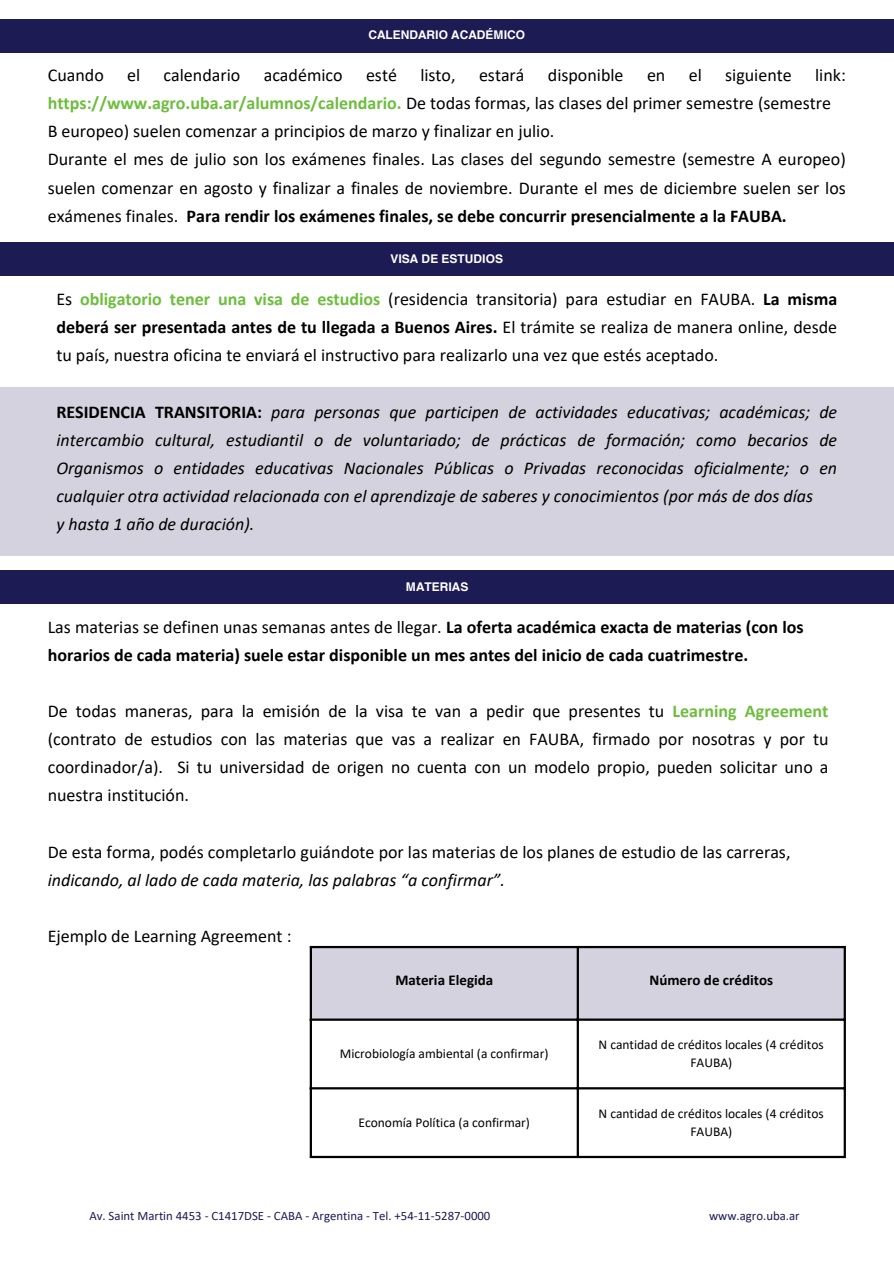
<style>
.page{position:relative;width:894px;height:1264px;background:#fff}
.page>*{position:absolute;margin:0;border:0;box-sizing:border-box;transform-origin:0 0}
.t1{font:18px/28.2px "Calibri";color:#000;text-align:justify}
.t2{font:italic 18px/28.2px "Calibri";color:#000}
.t3{font:700 18px/28.2px "Calibri";color:#000}
.t4{font:700 15px "Calibri";color:#000}
.t5{font:13.5px/18px "Calibri";color:#000;text-align:center}
.t6{font:12.75px "Calibri";color:#1d1b53}
.t7{font:700 12px "Helvetica World";color:#fff}
.s1{font-weight:700;color:#6dbe3c}
.s2{font-weight:700}
.s3{font-weight:700;font-style:normal}
.s4{font-weight:400}
.s5{font-style:italic}
</style>
<div class="page">
<div style="left:0;top:570px;width:893px;height:33px;background:#1d1b53"></div>
<div style="left:0;top:387px;width:893px;height:168px;background:#d4d2de"></div>
<div style="left:0;top:243px;width:893px;height:33px;background:#1d1b53"></div>
<div style="left:0;top:19px;width:893px;height:33px;background:#1d1b53"></div>
<div style="left:312px;top:948px;width:531px;height:70px;background:#d4d2de"></div>
<hr style="left:309px;top:948px;width:3px;height:207px;background:#000">
<hr style="left:576px;top:948px;width:2px;height:207px;background:#000">
<hr style="left:843px;top:948px;width:2px;height:207px;background:#000">
<hr style="left:309px;top:945px;width:536px;height:3px;background:#000">
<hr style="left:309px;top:1018px;width:536px;height:2px;background:#000">
<hr style="left:309px;top:1087px;width:536px;height:2px;background:#000">
<hr style="left:309px;top:1155px;width:536px;height:3px;background:#000">
<p class="t7" style="left:368px;top:25px;width:158px">CALENDARIO ACADÉMICO</p>
<h1 class="t1" style="left:48px;top:62px;width:58px">Cuando</h1>
<h1 class="t1" style="left:127px;top:62px;width:15px">el</h1>
<h1 class="t1" style="left:163px;top:62px;width:78px">calendario</h1>
<h1 class="t1" style="left:264px;top:62px;width:80px">académico</h1>
<h1 class="t1" style="left:366px;top:62px;width:32px">esté</h1>
<h1 class="t1" style="left:420px;top:62px;width:37px">listo,</h1>
<h1 class="t1" style="left:479px;top:62px;width:47px">estará</h1>
<h1 class="t1" style="left:547px;top:62px;width:77px">disponible</h1>
<h1 class="t1" style="left:646px;top:62px;width:20px">en</h1>
<h1 class="t1" style="left:688px;top:62px;width:15px">el</h1>
<h1 class="t1" style="left:725px;top:62px;width:68px">siguiente</h1>
<h1 class="t1" style="left:48px;top:62px;width:799px;text-align:left;text-indent:767px">link: <span class="s1">https://www.agro.uba.ar/alumnos/calendario.</span> De todas formas, las clases del primer semestre (semestre<br>B europeo) suelen comenzar a principios de marzo y finalizar en julio.<br>Durante el mes de julio son los exámenes finales. Las clases del segundo semestre (semestre A europeo) suelen comenzar en agosto y finalizar a finales de noviembre. Durante el mes de diciembre suelen ser los exámenes finales. <span class="s2">Para rendir los exámenes finales, se debe concurrir presencialmente a la FAUBA.</span></h1>
<h1 class="t7" style="left:390px;top:249px;width:114px">VISA DE ESTUDIOS</h1>
<h1 class="t1" style="left:56px;top:286px;width:782px">Es <span class="s1">obligatorio tener una visa de estudios</span> (residencia transitoria) para estudiar en FAUBA. <span class="s2">La misma deberá ser presentada antes de tu llegada a Buenos Aires.</span> El trámite se realiza de manera online, desde tu país, nuestra oficina te enviará el instructivo para realizarlo una vez que estés aceptado.</h1>
<h1 class="t2" style="left:56px;top:399px;width:782px"><span class="s3">RESIDENCIA TRANSITORIA:</span> para personas que participen de actividades educativas; académicas; de intercambio cultural, estudiantil o de voluntariado; de prácticas de formación; como becarios de Organismos o entidades educativas Nacionales Públicas o Privadas reconocidas oficialmente; o en cualquier otra actividad relacionada con el aprendizaje de saberes y conocimientos (por más de dos días<br>y hasta 1 año de duración).</h1>
<h2 class="t7" style="left:406px;top:576px;width:64px">MATERIAS</h2>
<h2 class="t3" style="left:48px;top:614px;width:757px"><span class="s4">Las materias se definen unas semanas antes de llegar.</span> La oferta académica exacta de materias (con los horarios de cada materia) suele estar disponible un mes antes del inicio de cada cuatrimestre.</h2>
<h1 class="t1" style="left:48px;top:698px;width:782px">De todas maneras, para la emisión de la visa te van a pedir que presentes tu <span class="s1">Learning Agreement </span>(contrato de estudios con las materias que vas a realizar en FAUBA, firmado por nosotras y por tu coordinador/a). Si tu universidad de origen no cuenta con un modelo propio, pueden solicitar uno a nuestra institución.</h1>
<h1 class="t1" style="left:48px;top:839px;width:744px">De esta forma, podés completarlo guiándote por las materias de los planes de estudio de las carreras, <span class="s5">indicando, al lado de cada materia, las palabras “a confirmar”.</span></h1>
<p class="t1" style="left:48px;top:923px;width:245px">Ejemplo de Learning Agreement :</p>
<p class="t4" style="left:395px;top:974px;width:99px">Materia Elegida</p>
<p class="t4" style="left:649px;top:974px;width:125px">Número de créditos</p>
<p class="t5" style="left:340px;top:1045px;width:210px">Microbiología ambiental (a confirmar)</p>
<p class="t5" style="left:598px;top:1036px;width:227px">N cantidad de créditos locales (4 créditos<br>FAUBA)</p>
<p class="t5" style="left:358px;top:1114px;width:173px">Economía Política (a confirmar)</p>
<p class="t5" style="left:598px;top:1105px;width:227px">N cantidad de créditos locales (4 créditos<br>FAUBA)</p>
<h2 class="t6" style="left:89px;top:1210px;width:402px">Av. Saint Martin 4453 - C1417DSE - CABA - Argentina - Tel. +54-11-5287-0000</h2>
<h1 class="t6" style="left:709px;top:1210px;width:92px">www.agro.uba.ar</h1>
</div>
